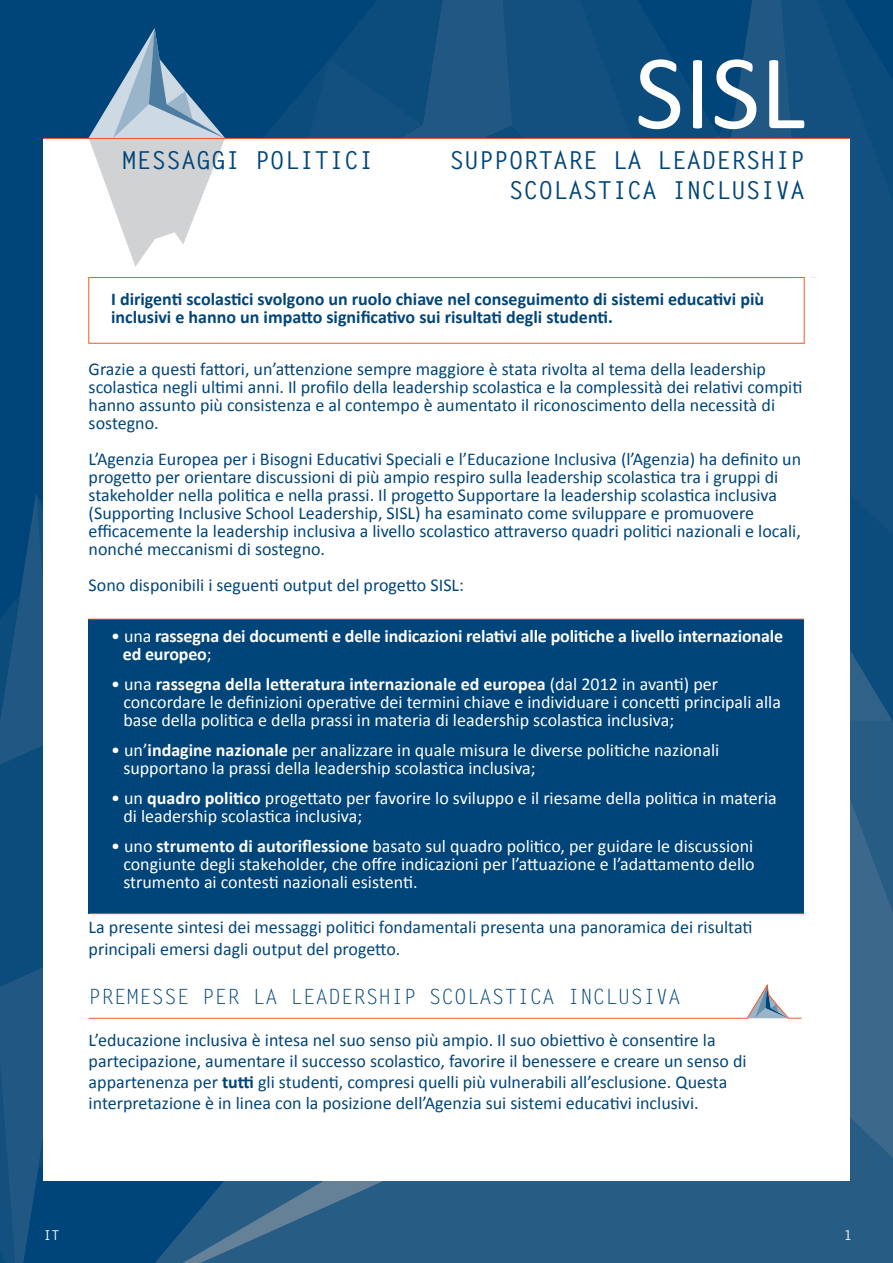
<style>
.page{position:relative;width:893px;height:1263px;background:#fff}
.page>*{position:absolute;margin:0;border:0;box-sizing:border-box;transform-origin:0 0}
.t1{font:107.25px "Calibri";color:#fff}
.t2{font:700 24.75px/30.2px "Letter Gothic Std";color:#004579;text-align:right}
.t3{font:21px "Letter Gothic Std";color:#004579}
.t4{font:18px/18px "Calibri";color:#004579}
.t5{font:18px/18px "Calibri";color:#fff}
.t6{font:700 18px/18px "Calibri";color:#004579}
.t7{font:700 18px/18px "Calibri";letter-spacing:-.01em;color:#fff}
.t8{font:700 13.5px "Letter Gothic Std";color:#fff}
.s1{font-weight:400}
.s2{font-weight:700}
</style>
<div class="page">
<div style="left:0;top:0;width:125px;height:493px;background:#004579"></div>
<svg style="left:850px;top:723px;width:43px;height:295px;background:#316288"></svg>
<svg style="left:747px;top:1018px;width:146px;height:245px;background:#2d6087"></svg>
<div style="left:305px;top:1181px;width:442px;height:82px;background:#275c85"></div>
<svg style="left:816px;top:0;width:77px;height:460px;background:#0f4e7d"></svg>
<svg style="left:850px;top:460px;width:43px;height:263px;background:#124f7e"></svg>
<svg style="left:0;top:493px;width:304px;height:770px;background:#195481"></svg>
<svg style="left:692px;top:0;width:124px;height:138px;background:#104e7e"></svg>
<svg style="left:512px;top:0;width:180px;height:138px;background:#0e4d7d"></svg>
<div style="left:512px;top:125px;width:179px;height:13px;background:#13507f"></div>
<svg style="left:125px;top:0;width:387px;height:138px;background:#0b4b7c"></svg>
<svg style="left:292px;top:0;width:166px;height:138px;background:#0e4d7d"></svg>
<div style="left:44px;top:139px;width:806px;height:1041px;background:#fff"></div>
<div style="left:88px;top:277px;width:716px;height:67px;background:#fff;border:1px solid #f15929"></div>
<div style="left:89px;top:619px;width:715px;height:295px;background:#004579"></div>
<hr style="left:89px;top:913px;width:715px;height:1px;background:#f15929">
<hr style="left:88px;top:619px;width:716px;height:1px;background:#f15929">
<hr style="left:89px;top:1018px;width:658px;height:1px;background:#f15929">
<hr style="left:705px;top:277px;width:86px;height:1px;background:#f15929">
<svg style="left:88px;top:28px;width:138px;height:239px"></svg>
<hr style="left:44px;top:138px;width:806px;height:1px;background:#f15929">
<svg style="left:746px;top:984px;width:56px;height:35px"></svg>
<h2 class="t2" style="left:122px;top:146px;width:253px">MESSAGGI POLITICI</h2>
<h1 class="t1" style="left:635px;top:26px;width:172px">SISL</h1>
<h2 class="t2" style="left:449px;top:146px;width:357px">SUPPORTARE LA LEADERSHIP<br>SCOLASTICA INCLUSIVA</h2>
<p class="t6" style="left:111px;top:289px;width:654px">I dirigenti scolastici svolgono un ruolo chiave nel conseguimento di sistemi educativi più inclusivi e hanno un impatto significativo sui risultati degli studenti.</p>
<p class="t4" style="left:89px;top:360px;width:715px">Grazie a questi fattori, un’attenzione sempre maggiore è stata rivolta al tema della leadership scolastica negli ultimi anni. Il profilo della leadership scolastica e la complessità dei relativi compiti hanno assunto più consistenza e al contempo è aumentato il riconoscimento della necessità di sostegno.</p>
<p class="t4" style="left:89px;top:450px;width:714px">L’Agenzia Europea per i Bisogni Educativi Speciali e l’Educazione Inclusiva (l’Agenzia) ha definito un progetto per orientare discussioni di più ampio respiro sulla leadership scolastica tra i gruppi di stakeholder nella politica e nella prassi. Il progetto Supportare la leadership scolastica inclusiva (Supporting Inclusive School Leadership, SISL) ha esaminato come sviluppare e promuovere efficacemente la leadership inclusiva a livello scolastico attraverso quadri politici nazionali e locali, nonché meccanismi di sostegno.</p>
<p class="t4" style="left:89px;top:576px;width:377px">Sono disponibili i seguenti output del progetto SISL:</p>
<p class="t7" style="left:123px;top:627px;width:662px;text-indent:-12px"><span class="s1">• una</span> rassegna dei documenti e delle indicazioni relativi alle politiche a livello internazionale ed europeo<span class="s1">;</span></p>
<p class="t5" style="left:123px;top:675px;width:659px;text-indent:-12px">• una <span class="s2">rassegna della letteratura internazionale ed europea</span> (dal 2012 in avanti) per concordare le definizioni operative dei termini chiave e individuare i concetti principali alla base della politica e della prassi in materia di leadership scolastica inclusiva;</p>
<p class="t5" style="left:123px;top:741px;width:597px;text-indent:-12px">• un’<span class="s2">indagine nazionale</span> per analizzare in quale misura le diverse politiche nazionali supportano la prassi della leadership scolastica inclusiva;</p>
<p class="t5" style="left:123px;top:789px;width:655px;text-indent:-12px">• un <span class="s2">quadro politico</span> progettato per favorire lo sviluppo e il riesame della politica in materia di leadership scolastica inclusiva;</p>
<p class="t5" style="left:123px;top:837px;width:633px;text-align:justify;text-indent:-12px">• uno <span class="s2">strumento di autoriflessione</span> basato sul quadro politico, per guidare le discussioni congiunte degli stakeholder, che offre indicazioni per l’attuazione e l’adattamento dello strumento ai contesti nazionali esistenti.</p>
<p class="t4" style="left:89px;top:916px;width:665px;line-height:21px">La presente sintesi dei messaggi politici fondamentali presenta una panoramica dei risultati principali emersi dagli output del progetto.</p>
<p class="t3" style="left:89px;top:984px;width:594px">PREMESSE PER LA LEADERSHIP SCOLASTICA INCLUSIVA</p>
<p class="t4" style="left:89px;top:1029px;width:659px;line-height:21px">L’educazione inclusiva è intesa nel suo senso più ampio. Il suo obiettivo è consentire la partecipazione, aumentare il successo scolastico, favorire il benessere e creare un senso di appartenenza per <span class="s2">tutti</span> gli studenti, compresi quelli più vulnerabili all’esclusione. Questa interpretazione è in linea con la posizione dell’Agenzia sui sistemi educativi inclusivi.</p>
<p class="t8" style="left:44px;top:1226px;width:18px">IT</p>
<p class="t8" style="left:844px;top:1227px;width:10px">1</p>
</div>
